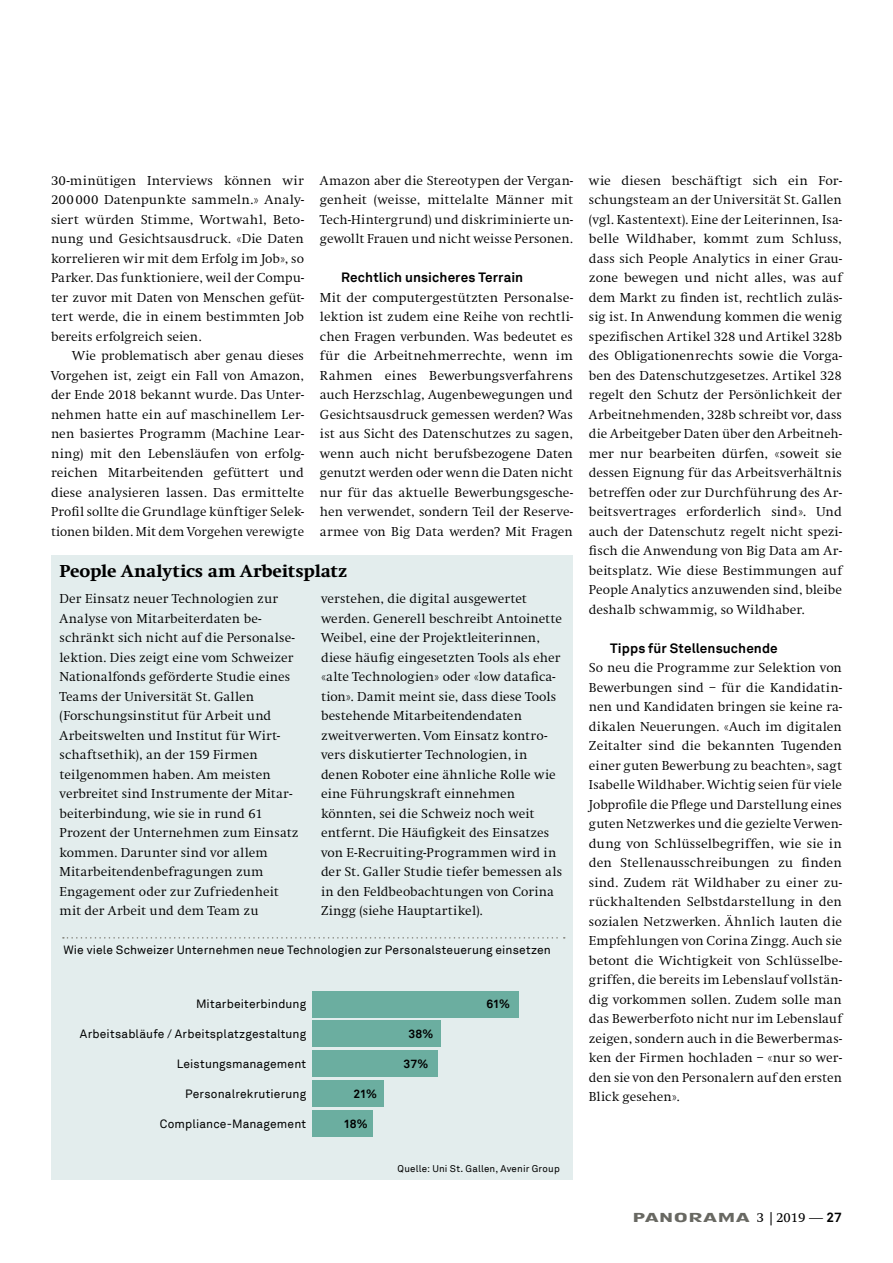
<style>
.page{position:relative;width:893px;height:1263px;background:#fff}
.page>*{position:absolute;margin:0;border:0;box-sizing:border-box;transform-origin:0 0}
.t1{font:800 18px "Swift";color:#000}
.t2{font:300 13.5px/19.5px "Swift";letter-spacing:.01em;color:#000;text-align:justify}
.t3{font:700 13.5px "Akkurat";letter-spacing:.01em;color:#000}
.t4{font:13.5px "Rundfunk Grotesk Com";color:#686862;scale:1.5 1}
.t5{font:12.75px "Myriad Pro";color:#000}
.t6{font:12px "Akkurat";letter-spacing:.01em;color:#000}
.t7{font:700 12px "Akkurat";letter-spacing:-.025em;color:#000}
.t8{font:9.75px "Akkurat";letter-spacing:.02em;color:#000}
.s1{font-family:"Swift Com";color:#000}
.s2{font-family:"Swift";font-weight:300;color:#000}
.s3{font-family:"Akkurat";font-weight:700;color:#000}
</style>
<div class="page">
<div style="left:51px;top:812px;width:522px;height:367px;background:#e3eded"></div>
<div style="left:51px;top:555px;width:522px;height:381px;background:#e3eded"></div>
<div style="left:313px;top:1110px;width:60px;height:26px;background:#6baea0"></div>
<div style="left:313px;top:1080px;width:71px;height:27px;background:#6baea0"></div>
<div style="left:313px;top:1050px;width:125px;height:27px;background:#6baea0"></div>
<div style="left:313px;top:1020px;width:128px;height:27px;background:#6baea0"></div>
<div style="left:313px;top:990px;width:206px;height:27px;background:#6baea0"></div>
<svg style="left:63px;top:937px;width:502px;height:1px"></svg>
<p class="t2" style="left:51px;top:171px;width:254px">30-minütigen Interviews können wir 200000 Datenpunkte sammeln.» Analy&shy;siert würden Stimme, Wortwahl, Beto&shy;nung und Gesichtsausdruck. «Die Daten korrelieren wir mit dem Erfolg im Job», so Parker. Das funktioniere, weil der Compu&shy;ter zuvor mit Daten von Menschen gefüt&shy;tert werde, die in einem bestimmten Job bereits erfolgreich seien.</p>
<p class="t2" style="left:51px;top:346px;width:255px;text-indent:21px">Wie problematisch aber genau dieses Vorgehen ist, zeigt ein Fall von Amazon, der Ende 2018 bekannt wurde. Das Unter&shy;nehmen hatte ein auf maschinellem Ler&shy;nen basiertes Programm (Machine Lear&shy;ning) mit den Lebensläufen von erfolg&shy;reichen Mitarbeitenden gefüttert und diese analysieren lassen. Das ermittelte Profil sollte die Grundlage künftiger Selek&shy;tionen bilden. Mit dem Vorgehen verewigte</p>
<p class="t2" style="left:320px;top:171px;width:254px">Amazon aber die Stereotypen der Vergan&shy;genheit (weisse, mittelalte Männer mit Tech-Hintergrund) und diskriminierte un&shy;gewollt Frauen und nicht weisse Personen.</p>
<p class="t3" style="left:341px;top:269px;width:183px">Rechtlich unsicheres Terrain</p>
<p class="t2" style="left:320px;top:288px;width:255px">Mit der computergestützten Personalse&shy;lektion ist zudem eine Reihe von rechtli&shy;chen Fragen verbunden. Was bedeutet es für die Arbeitnehmerrechte, wenn im Rahmen eines Bewerbungsverfahrens auch Herzschlag, Augenbewegungen und Gesichtsausdruck gemessen werden? Was ist aus Sicht des Datenschutzes zu sagen, wenn auch nicht berufsbezogene Daten genutzt werden oder wenn die Daten nicht nur für das aktuelle Bewerbungsgesche&shy;hen verwendet, sondern Teil der Reserve&shy;armee von Big Data werden? Mit Fragen</p>
<h1 class="t1" style="left:60px;top:561px;width:289px">People Analytics am Arbeitsplatz</h1>
<p class="t2" style="left:60px;top:589px;width:240px;text-align:left">Der Einsatz neuer Technologien zur Analyse von Mitarbeiterdaten be&shy;schränkt sich nicht auf die Personalse&shy;lektion. Dies zeigt eine vom Schweizer Nationalfonds geförderte Studie eines Teams der Universität St. Gallen (Forschungsinstitut für Arbeit und Arbeitswelten und Institut für Wirt&shy;schaftsethik), an der 159 Firmen teilgenommen haben. Am meisten verbreitet sind Instrumente der Mitar&shy;beiterbindung, wie sie in rund 61<br>Prozent der Unternehmen zum Einsatz kommen. Darunter sind vor allem Mitarbeitendenbefragungen zum Engagement oder zur Zufriedenheit mit der Arbeit und dem Team zu</p>
<p class="t2" style="left:321px;top:589px;width:243px;text-align:left">verstehen, die digital ausgewertet werden. Generell beschreibt Antoinette Weibel, eine der Projektleiterinnen, diese häufig eingesetzten Tools als eher «alte Technologien» oder «low datafica&shy;tion». Damit meint sie, dass diese Tools bestehende Mitarbeitendendaten zweitverwerten. Vom Einsatz kontro&shy;vers diskutierter Technologien, in denen Roboter eine ähnliche Rolle wie eine Führungskraft einnehmen könnten, sei die Schweiz noch weit entfernt. Die Häufigkeit des Einsatzes von E-Recruiting-Programmen wird in der St. Galler Studie tiefer bemessen als in den Feldbeobachtungen von Corina Zingg (siehe Hauptartikel).</p>
<p class="t6" style="left:63px;top:943px;width:489px">Wie viele Schweizer Unternehmen neue Technologien zur Personalsteuerung einsetzen</p>
<p class="t6" style="left:196px;top:997px;width:112px">Mitarbeiterbindung</p>
<p class="t6" style="left:80px;top:1027px;width:228px">Arbeitsabläufe / Arbeitsplatzgestaltung</p>
<p class="t6" style="left:177px;top:1057px;width:131px">Leistungsmanagement</p>
<p class="t6" style="left:185px;top:1087px;width:123px">Personalrekrutierung</p>
<p class="t6" style="left:160px;top:1117px;width:148px">Compliance-Management</p>
<p class="t7" style="left:353px;top:1086px;width:25px">21%</p>
<p class="t7" style="left:343px;top:1116px;width:26px">18%</p>
<p class="t7" style="left:409px;top:1026px;width:26px">38%</p>
<p class="t7" style="left:404px;top:1056px;width:26px">37%</p>
<p class="t7" style="left:486px;top:996px;width:25px">61%</p>
<p class="t8" style="left:398px;top:1163px;width:164px">Quelle: Uni St. Gallen, Avenir Group</p>
<p class="t2" style="left:589px;top:171px;width:254px">wie diesen beschäftigt sich ein For&shy;schungsteam an der Universität St. Gallen (vgl. Kastentext). Eine der Leiterinnen, Isa&shy;belle Wildhaber, kommt zum Schluss, dass sich People Analytics in einer Grau&shy;zone bewegen und nicht alles, was auf dem Markt zu finden ist, rechtlich zuläs&shy;sig ist. In Anwendung kommen die wenig spezifischen Artikel 328 und Artikel 328b des Obligationenrechts sowie die Vorga&shy;ben des Datenschutzgesetzes. Artikel 328 regelt den Schutz der Persönlichkeit der Arbeitnehmenden, 328b schreibt vor, dass die Arbeitgeber Daten über den Arbeitneh&shy;mer nur bearbeiten dürfen, «soweit sie dessen Eignung für das Arbeitsverhältnis betreffen oder zur Durchführung des Ar&shy;beitsvertrages erforderlich sind». Und auch der Datenschutz regelt nicht spezi&shy;fisch die Anwendung von Big Data am Ar&shy;beitsplatz. Wie diese Bestimmungen auf People Analytics anzuwenden sind, bleibe deshalb schwammig, so Wildhaber.</p>
<p class="t3" style="left:610px;top:640px;width:169px">Tipps für Stellensuchende</p>
<p class="t2" style="left:589px;top:658px;width:255px">So neu die Programme zur Selektion von Bewerbungen sind – für die Kandidatin&shy;nen und Kandidaten bringen sie keine ra&shy;dikalen Neuerungen. «Auch im digitalen Zeitalter sind die bekannten Tugenden einer guten Bewerbung zu beachten», sagt Isabelle Wildhaber. Wichtig seien für viele Jobprofile die Pflege und Darstellung eines guten Netzwerkes und die gezielte Verwen&shy;dung von Schlüsselbegriffen, wie sie in den Stellenausschreibungen zu finden sind. Zudem rät Wildhaber zu einer zu&shy;rückhaltenden Selbstdarstellung in den sozialen Netzwerken. Ähnlich lauten die Empfehlungen von Corina Zingg. Auch sie betont die Wichtigkeit von Schlüsselbe&shy;griffen, die bereits im Lebenslauf vollstän&shy;dig vorkommen sollen. Zudem solle man das Bewerberfoto nicht nur im Lebenslauf zeigen, sondern auch in die Bewerbermas&shy;ken der Firmen hochladen – «nur so wer&shy;den sie von den Personalern auf den ersten Blick gesehen».</p>
<p class="t5" style="left:678px;top:971px;width:8px">0</p>
<p class="t5" style="left:709px;top:971px;width:15px">10</p>
<p class="t5" style="left:742px;top:971px;width:15px">20</p>
<p class="t5" style="left:776px;top:971px;width:15px">30</p>
<p class="t5" style="left:810px;top:971px;width:15px">40</p>
<p class="t4" style="left:632px;top:1210px;width:141px">PANORAMA <span class="s1">3 |2019</span> <span class="s2">—</span> <span class="s3">27</span></p>
</div>
